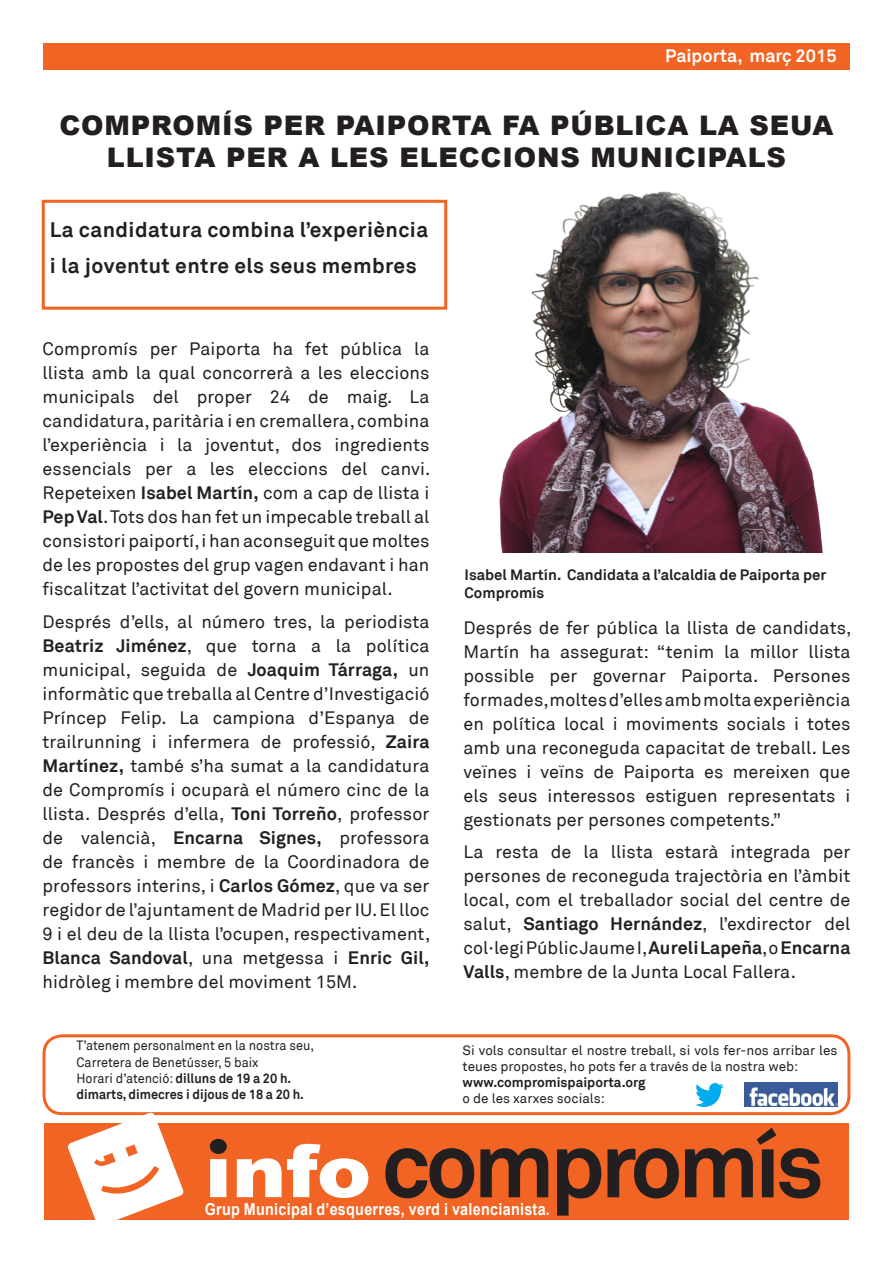
<style>
.page{position:relative;width:893px;height:1263px;background:#fff}
.page>*{position:absolute;margin:0;border:0;box-sizing:border-box;transform-origin:0 0}
.bold{font:900 27px/32.4px "Arial";letter-spacing:.03em;color:#231f20;text-align:center}
.bold-2{font:700 21px/36px "Akkurat";letter-spacing:.02em;color:#231f20}
.bold-3{font:18px/24px "Akkurat";letter-spacing:.005em;color:#231f20;text-align:justify}
.bold-4{font:700 18px "Akkurat";color:#fff}
.t1{font:700 16.5px "Arial";letter-spacing:.02em;color:#fff;scale:.87 1}
.bold-5{font:700 15px/18px "Akkurat";color:#231f20}
.t2{font:13.5px/16.2px "Akkurat";color:#231f20}
.t3{font:13.5px "Akkurat";color:#231f20;scale:.94 1}
.t4{font:700 13.5px "Akkurat";color:#231f20;scale:.94 1}
.t5{font:700 13.5px "Akkurat";color:#231f20}
.s1{font-weight:700}
</style>
<div class="page">
<div style="left:43px;top:1034px;width:807px;height:81px;border:3px solid #f26423;border-radius:18px"></div>
<div style="left:43px;top:43px;width:807px;height:27px;background:#f26423"></div>
<div style="left:44px;top:1123px;width:805px;height:97px;background:#f26423"></div>
<div style="left:210px;top:1139px;width:17px;height:15px;background:#231f20;border-radius:50%"></div>
<svg style="left:210px;top:1144px;width:158px;height:54px"></svg>
<svg style="left:385px;top:1148px;width:89px;height:50px"></svg>
<svg style="left:480px;top:1148px;width:68px;height:49px"></svg>
<svg style="left:557px;top:1148px;width:44px;height:67px"></svg>
<svg style="left:607px;top:1148px;width:72px;height:50px"></svg>
<svg style="left:685px;top:1128px;width:135px;height:70px"></svg>
<svg style="left:67px;top:1112px;width:117px;height:108px"></svg>
<img style="left:695px;top:1083px;width:29px;height:23px">
<img style="left:744px;top:1083px;width:94px;height:23px">
<img style="left:499px;top:191px;width:324px;height:361px">
<div style="left:42px;top:200px;width:405px;height:110px;border:3px solid #f26423"></div>
<p class="bold-4" style="left:665px;top:44px;width:173px">Paiporta, març 2015</p>
<p class="bold" style="left:59px;top:109px;width:776px">COMPROMÍS PER PAIPORTA FA PÚBLICA LA SEUA<br>LLISTA PER A LES ELECCIONS MUNICIPALS</p>
<p class="bold-2" style="left:50px;top:212px;width:380px">La candidatura combina l’experiència i la joventut entre els seus membres</p>
<p class="bold-3" style="left:43px;top:337px;width:389px">Compromís per Paiporta ha fet pública la llista amb la qual concorrerà a les eleccions municipals del proper 24 de maig. La candidatura, paritària i en cremallera, combina l’experiència i la joventut, dos ingredients essencials per a les eleccions del canvi.<br>Repeteixen <span class="s1">Isabel Martín,</span> com a cap de llista i <span class="s1">Pep Val</span>. Tots dos han fet un impecable treball al consistori paiportí, i han aconseguit que moltes de les propostes del grup vagen endavant i han fiscalitzat l’activitat del govern municipal.</p>
<p class="bold-3" style="left:43px;top:610px;width:389px">Després d’ells, al número tres, la periodista <span class="s1">Beatriz Jiménez</span>, que torna a la política municipal, seguida de <span class="s1">Joaquim Tárraga,</span> un informàtic que treballa al Centre d’Investigació Príncep Felip. La campiona d’Espanya de trailrunning i infermera de professió, <span class="s1">Zaira Martínez,</span> també s’ha sumat a la candidatura de Compromís i ocuparà el número cinc de la llista. Després d’ella, <span class="s1">Toni Torreño</span>, professor de valencià, <span class="s1">Encarna Signes,</span> professora de francès i membre de la Coordinadora de professors interins, i <span class="s1">Carlos Gómez</span>, que va ser regidor de l’ajuntament de Madrid per IU. El lloc 9 i el deu de la llista l’ocupen, respectivament, <span class="s1">Blanca Sandoval</span>, una metgessa i <span class="s1">Enric Gil, </span>hidròleg i membre del moviment 15M.</p>
<p class="bold-3" style="left:463px;top:616px;width:389px">Després de fer pública la llista de candidats, Martín ha assegurat: “tenim la millor llista possible per governar Paiporta. Persones formades, moltes d’elles amb molta experiència en política local i moviments socials i totes amb una reconeguda capacitat de treball. Les veïnes i veïns de Paiporta es mereixen que els seus interessos estiguen representats i gestionats per persones competents.”</p>
<p class="bold-5" style="left:465px;top:566px;width:363px">Isabel Martín. Candidata a l’alcaldia de Paiporta per<br>Compromís</p>
<p class="bold-3" style="left:463px;top:841px;width:388px">La resta de la llista estarà integrada per persones de reconeguda trajectòria en l’àmbit local, com el treballador social del centre de salut, <span class="s1">Santiago Hernández</span>, l’exdirector del col·legi Públic Jaume I, <span class="s1">Aureli Lapeña</span>, o <span class="s1">Encarna Valls</span>, membre de la Junta Local Fallera.</p>
<p class="t3" style="left:77px;top:1038px;width:254px">T’atenem personalment en la nostra seu,</p>
<p class="t3" style="left:77px;top:1054px;width:195px">Carretera de Benetússer, 5 baix</p>
<p class="t3" style="left:77px;top:1070px;width:230px">Horari d’atenció: <span class="s1">dilluns de 19 a 20 h.</span></p>
<p class="t4" style="left:77px;top:1086px;width:244px">dimarts, dimecres i dijous de 18 a 20 h.</p>
<p class="t2" style="left:463px;top:1042px;width:376px">Si vols consultar el nostre treball, si vols fer-nos arribar les teues propostes, ho pots fer a través de la nostra web:</p>
<p class="t5" style="left:463px;top:1074px;width:185px">www.compromispaiporta.org</p>
<p class="t2" style="left:463px;top:1091px;width:144px">o de les xarxes socials:</p>
<p class="t1" style="left:205px;top:1200px;width:398px">Grup Municipal d’esquerres, verd i valencianista.</p>
</div>
